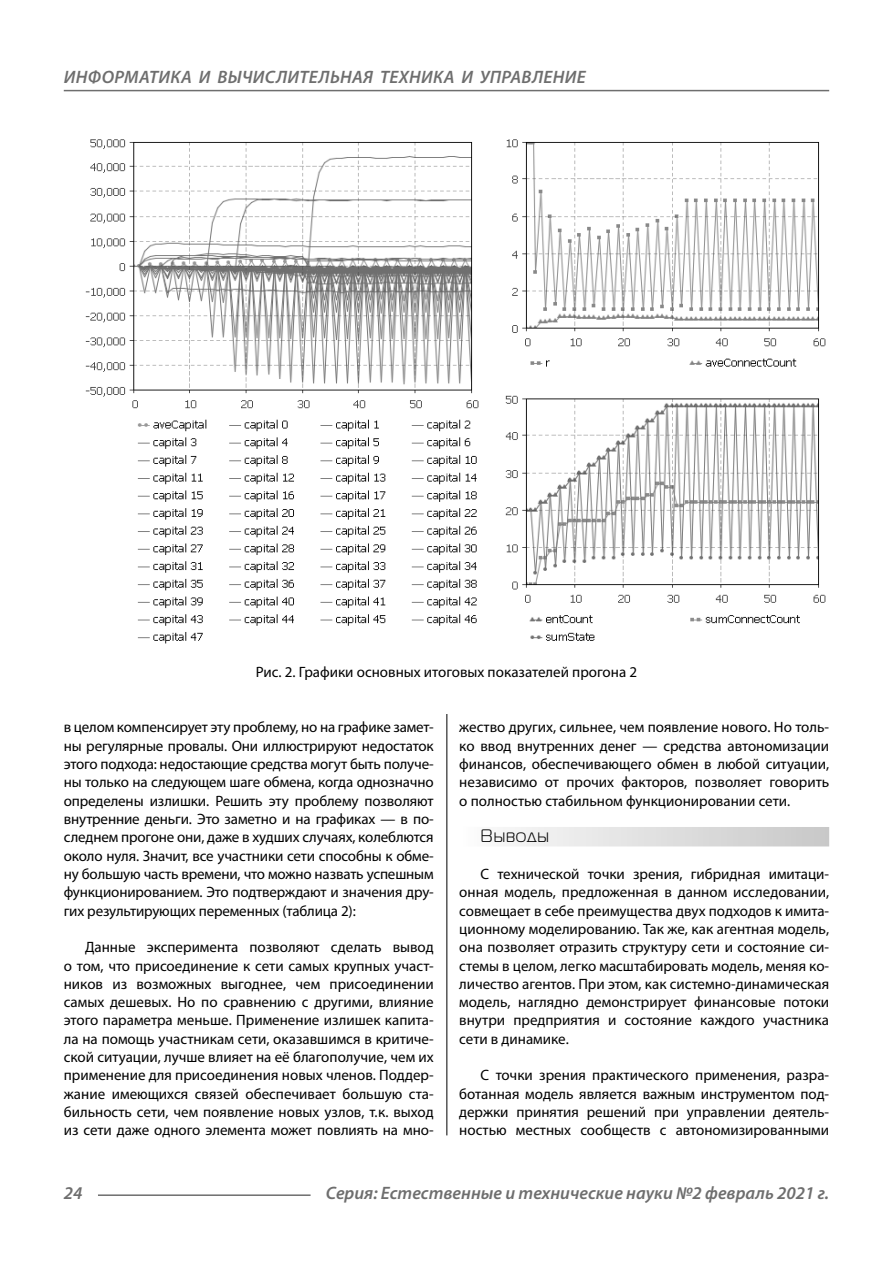
<style>
.page{position:relative;width:893px;height:1263px;background:#fff}
.page>*{position:absolute;margin:0;border:0;box-sizing:border-box;transform-origin:0 0}
.t1{font:italic 600 18px "Myriad Pro";color:#6e6e6e}
.Subheader{font:18px "Magistral C";letter-spacing:.05em;color:#000}
.Normal{font:15px/18.3px "Myriad Pro";color:#000;text-align:justify}
.podpis{font:15px "Myriad Pro";color:#000}
</style>
<div class="page">
<hr style="left:446px;top:128px;width:1px;height:1007px;background:#000">
<div style="left:459px;top:827px;width:370px;height:19px;background:linear-gradient(to right,#fcfcfc,#c8c8c8)"></div>
<div style="left:64px;top:128px;width:765px;height:586px;background:#fff"></div>
<img style="left:85px;top:139px;width:741px;height:505px">
<hr style="left:98px;top:1194px;width:213px;height:2px;background:#6e6e6e">
<hr style="left:64px;top:90px;width:765px;height:1px;background:#6e6e6e">
<p class="t1" style="left:64px;top:66px;width:25px">Информатика</p>
<p class="t1" style="left:199px;top:66px;width:55px">и вычислител</p>
<p class="t1" style="left:330px;top:66px;width:23px">ьная</p>
<p class="t1" style="left:380px;top:66px;width:12px">техника</p>
<p class="t1" style="left:461px;top:66px;width:41px">и управление</p>
<p class="podpis" style="left:256px;top:663px;width:383px">Рис. 2. Графики основных итоговых показателей прогона 2</p>
<p class="Normal" style="left:64px;top:718px;width:371px">в целом компенсирует эту проблему, но на графике замет&shy;ны регулярные провалы. Они иллюстрируют недостаток этого подхода: недостающие средства могут быть получе&shy;ны только на следующем шаге обмена, когда однозначно определены излишки. Решить эту проблему позволяют внутренние деньги. Это заметно и на графиках — в по&shy;следнем прогоне они, даже в худших случаях, колеблются около нуля. Значит, все участники сети способны к обме&shy;ну большую часть времени, что можно назвать успешным функционированием. Это подтверждают и значения дру&shy;гих результирующих переменных (таблица 2):</p>
<p class="Normal" style="left:64px;top:938px;width:371px;text-indent:21px">Данные эксперимента позволяют сделать вывод о том, что присоединение к сети самых крупных участ&shy;ников из возможных выгоднее, чем присоединении самых дешевых. Но по сравнению с другими, влияние этого параметра меньше. Применение излишек капита&shy;ла на помощь участникам сети, оказавшимся в критиче&shy;ской ситуации, лучше влияет на её благополучие, чем их применение для присоединения новых членов. Поддер&shy;жание имеющихся связей обеспечивает большую ста&shy;бильность сети, чем появление новых узлов, т.к. выход из сети даже одного элемента может повлиять на мно-</p>
<p class="Normal" style="left:459px;top:718px;width:371px">жество других, сильнее, чем появление нового. Но толь&shy;ко ввод внутренних денег — средства автономизации финансов, обеспечивающего обмен в любой ситуации, независимо от прочих факторов, позволяет говорить о полностью стабильном функционировании сети.</p>
<p class="Subheader" style="left:480px;top:826px;width:70px">Выводы</p>
<p class="Normal" style="left:459px;top:864px;width:371px;text-indent:21px">С технической точки зрения, гибридная имитаци&shy;онная модель, предложенная в данном исследовании, совмещает в себе преимущества двух подходов к имита&shy;ционному моделированию. Так же, как агентная модель, она позволяет отразить структуру сети и состояние си&shy;стемы в целом, легко масштабировать модель, меняя ко&shy;личество агентов. При этом, как системно-динамическая модель, наглядно демонстрирует финансовые потоки внутри предприятия и состояние каждого участника сети в динамике.</p>
<p class="Normal" style="left:459px;top:1066px;width:371px;text-indent:21px">С точки зрения практического применения, разра&shy;ботанная модель является важным инструментом под&shy;держки принятия решений при управлении деятель&shy;ностью местных сообществ с автономизированными</p>
<p class="t1" style="left:64px;top:1182px;width:20px">24</p>
<p class="t1" style="left:326px;top:1182px;width:505px">Серия: Естественные и технические науки №2 февраль 2021 г.</p>
</div>
